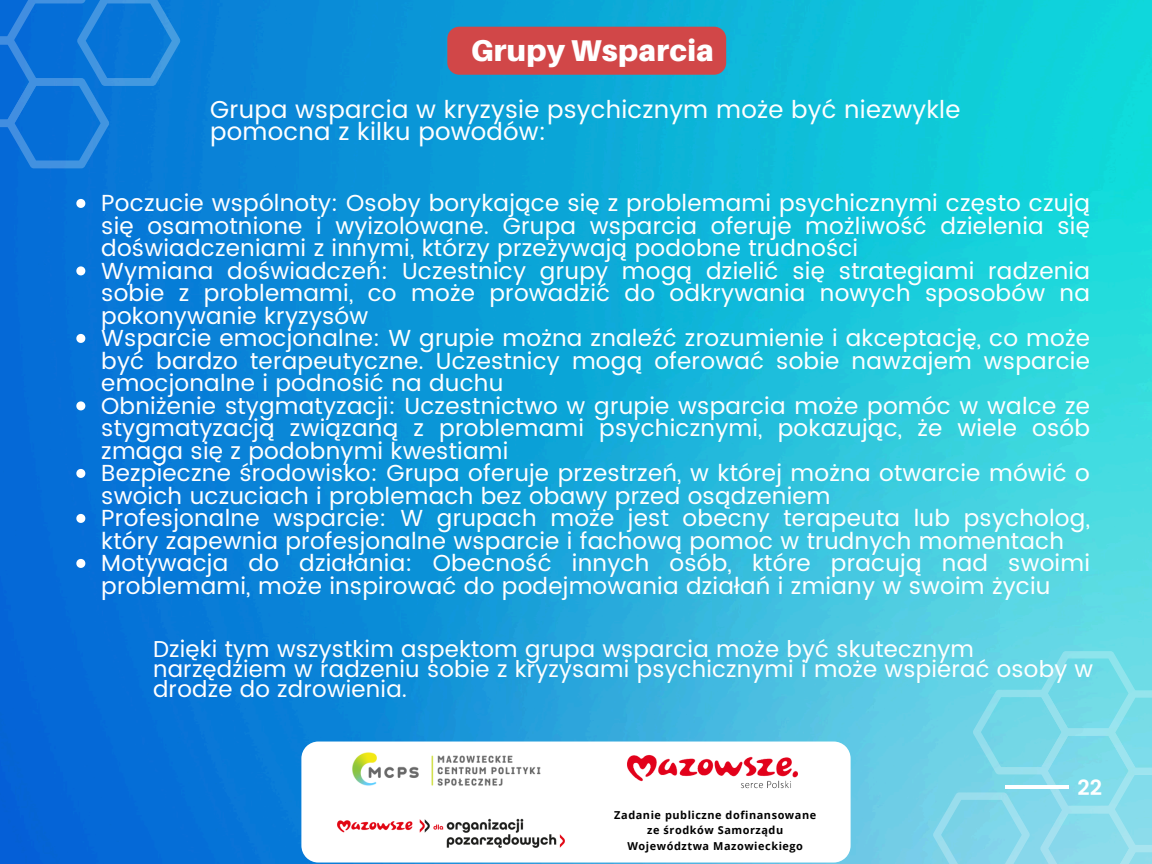
<style>
.page{position:relative;width:1152px;height:864px;background:#fff}
.page>*{position:absolute;margin:0;border:0;box-sizing:border-box;transform-origin:0 0}
.t1{font:900 30.15px "Aileron";letter-spacing:.01em;color:#fff}
.t2{font:24.45px/22.5px "Poppins";letter-spacing:.01em;color:#fff}
.t3{font:23.25px/22.5px "Poppins";letter-spacing:.01em;color:#fff;text-align:justify}
.t4{font:22.95px/20.2px "Poppins";letter-spacing:.01em;color:#fff}
.t5{font:600 21.45px "Poppins";color:#fff}
.t6{font:700 10.95px/15.3px "Open Sans";letter-spacing:.05em;color:#000;text-align:center}
</style>
<div class="page">
<img style="left:0;top:0;width:1152px;height:864px">
<svg style="left:933px;top:651px;width:219px;height:213px;background:#7cd8e8"></svg>
<svg style="left:0;top:0;width:180px;height:168px;background:#1078d8"></svg>
<div style="left:447px;top:27px;width:279px;height:48px;background:#d64545;border-radius:12px"></div>
<svg style="left:76px;top:199px;width:9px;height:9px"></svg>
<svg style="left:76px;top:266px;width:9px;height:9px"></svg>
<svg style="left:76px;top:334px;width:9px;height:9px"></svg>
<svg style="left:76px;top:401px;width:9px;height:9px"></svg>
<svg style="left:76px;top:469px;width:9px;height:9px"></svg>
<svg style="left:76px;top:514px;width:9px;height:9px"></svg>
<svg style="left:76px;top:559px;width:9px;height:9px"></svg>
<hr style="left:1005px;top:785px;width:63px;height:3px;background:#fff">
<svg style="left:301px;top:742px;width:550px;height:121px"></svg>
<img style="left:340px;top:742px;width:211px;height:54px">
<img style="left:326px;top:809px;width:250px;height:50px">
<img style="left:621px;top:743px;width:184px;height:49px">
<h1 class="t1" style="left:471px;top:32px;width:245px">Grupy Wsparcia</h1>
<p class="t2" style="left:210px;top:98px;width:752px">Grupa wsparcia w kryzysie psychicznym może być niezwykle pomocna z kilku powodów:</p>
<p class="t3" style="left:101px;top:192px;width:990px">Poczucie wspólnoty: Osoby borykające się z problemami psychicznymi często czują się osamotnione i wyizolowane. Grupa wsparcia oferuje możliwość dzielenia się doświadczeniami z innymi, którzy przeżywają podobne trudności</p>
<p class="t3" style="left:101px;top:260px;width:990px">Wymiana doświadczeń: Uczestnicy grupy mogą dzielić się strategiami radzenia sobie z problemami, co może prowadzić do odkrywania nowych sposobów na pokonywanie kryzysów</p>
<p class="t3" style="left:101px;top:327px;width:990px">Wsparcie emocjonalne: W grupie można znaleźć zrozumienie i akceptację, co może być bardzo terapeutyczne. Uczestnicy mogą oferować sobie nawzajem wsparcie emocjonalne i podnosić na duchu</p>
<p class="t3" style="left:101px;top:395px;width:990px">Obniżenie stygmatyzacji: Uczestnictwo w grupie wsparcia może pomóc w walce ze stygmatyzacją związaną z problemami psychicznymi, pokazując, że wiele osób zmaga się z podobnymi kwestiami</p>
<p class="t3" style="left:101px;top:462px;width:990px">Bezpieczne środowisko: Grupa oferuje przestrzeń, w której można otwarcie mówić o swoich uczuciach i problemach bez obawy przed osądzeniem</p>
<p class="t3" style="left:101px;top:507px;width:990px">Profesjonalne wsparcie: W grupach może jest obecny terapeuta lub psycholog, który zapewnia profesjonalne wsparcie i fachową pomoc w trudnych momentach</p>
<p class="t3" style="left:101px;top:552px;width:990px">Motywacja do działania: Obecność innych osób, które pracują nad swoimi problemami, może inspirować do podejmowania działań i zmiany w swoim życiu</p>
<p class="t4" style="left:153px;top:639px;width:942px">Dzięki tym wszystkim aspektom grupa wsparcia może być skutecznym narzędziem w radzeniu sobie z kryzysami psychicznymi i może wspierać osoby w drodze do zdrowienia.</p>
<p class="t6" style="left:614px;top:807px;width:203px">Zadanie publiczne dofinansowane ze środków Samorządu<br>Województwa Mazowieckiego</p>
<p class="t5" style="left:1077px;top:775px;width:26px">22</p>
</div>
